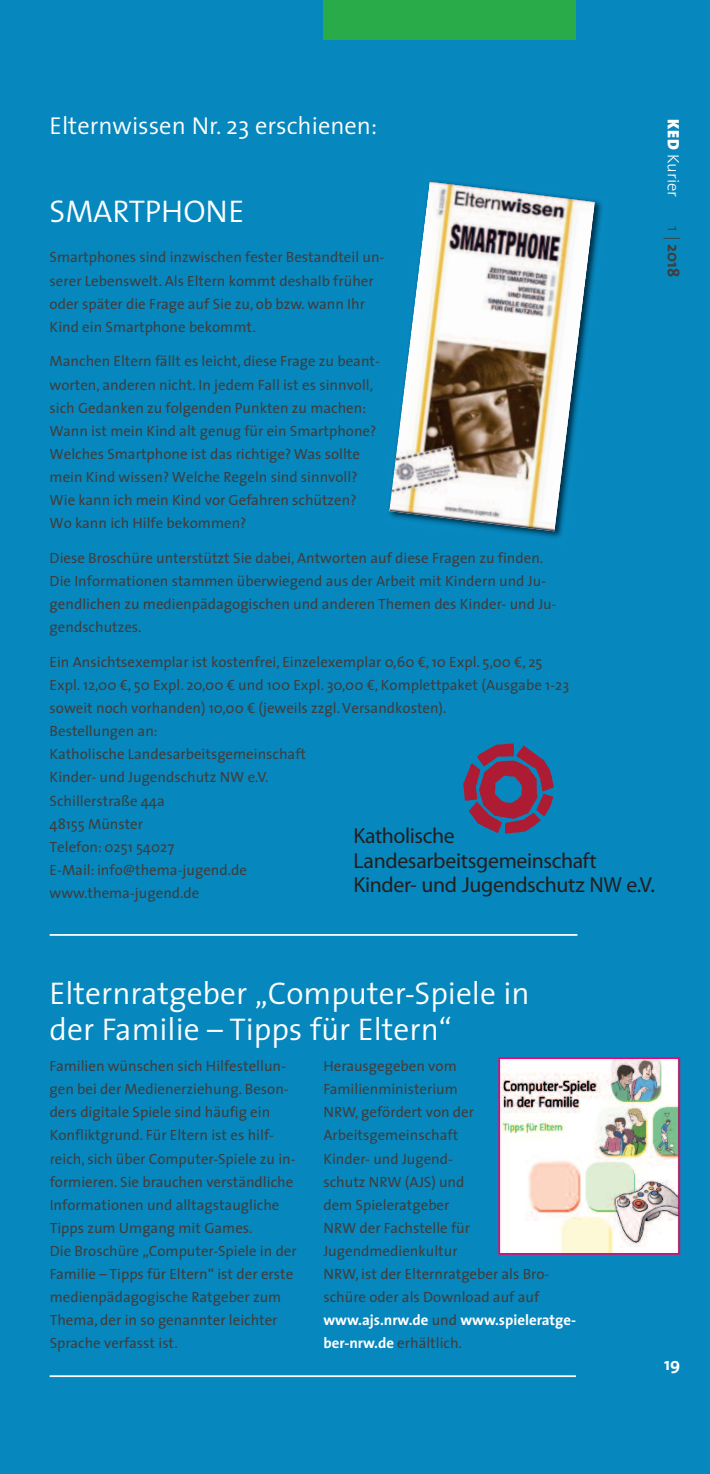
<style>
.page{position:relative;width:710px;height:1474px;background:#fff}
.page>*{position:absolute;margin:0;border:0;box-sizing:border-box;transform-origin:0 0}
.t1{font:300 31.5px/35px "The Sans";color:#fff}
.t2{font:300 24.5px "The Sans";color:#fff}
.t3{font:21.7px/24.5px "Myriad Pro";letter-spacing:-.015em;color:#231f20}
.t4{font:700 17.5px "The Sans";color:#fff}
.t5{font:300 16.62px "The Sans";color:#fff}
.t6{font:700 16.62px "The Sans";color:#3e3e3f}
.t7{font:14.88px/23.1px "The Sans";color:#3e3e3f}
.s1{font-weight:900}
.s2{font-weight:300}
.s3{font-weight:700;color:#fff}
</style>
<div class="page">
<div style="left:0;top:0;width:709px;height:1473px;background:#0688be"></div>
<hr style="left:50px;top:1375px;width:525px;height:1px;background:#fff">
<div style="left:323px;top:0;width:252px;height:40px;background:#29ab4a"></div>
<svg style="left:463px;top:743px;width:90px;height:90px"></svg>
<img style="left:430px;top:181px;width:172px;height:356px">
<img style="left:390px;top:182px;width:204px;height:349px">
<img style="left:501px;top:1060px;width:176px;height:191px">
<div style="left:498px;top:1057px;width:182px;height:197px;border:2px solid #ed0372"></div>
<hr style="left:50px;top:934px;width:527px;height:1px;background:#fff">
<h2 class="t2" style="left:50px;top:118px;width:329px">Elternwissen Nr. 23 erschienen:</h2>
<h1 class="t1" style="left:50px;top:198px;width:196px">SMARTPHONE</h1>
<p class="t7" style="left:50px;top:247px;width:336px">Smartphones sind inzwischen fester Bestandteil un&shy;serer Lebenswelt. Als Eltern kommt deshalb früher oder später die Frage auf Sie zu, ob bzw. wann Ihr Kind ein Smartphone bekommt.</p>
<p class="t7" style="left:50px;top:351px;width:332px">Manchen Eltern fällt es leicht, diese Frage zu beant&shy;worten, anderen nicht. In jedem Fall ist es sinnvoll, sich Gedanken zu folgenden Punkten zu machen:<br>Wann ist mein Kind alt genug für ein Smartphone?<br>Welches Smartphone ist das richtige? Was sollte mein Kind wissen? Welche Regeln sind sinnvoll?<br>Wie kann ich mein Kind vor Gefahren schützen?<br>Wo kann ich Hilfe bekommen?</p>
<p class="t7" style="left:50px;top:547px;width:508px">Diese Broschüre unterstützt Sie dabei, Antworten auf diese Fragen zu finden.<br>Die Informationen stammen überwiegend aus der Arbeit mit Kindern und Ju&shy;gendlichen zu medienpädagogischen und anderen Themen des Kinder- und Ju&shy;gendschutzes.</p>
<p class="t7" style="left:50px;top:651px;width:521px">Ein Ansichtsexemplar ist kostenfrei, Einzelexemplar 0,60 €, 10 Expl. 5,00 €, 25<br>Expl. 12,00 €, 50 Expl. 20,00 € und 100 Expl. 30,00 €, Komplettpaket (Ausgabe 1-23 soweit noch vorhanden) 10,00 € (jeweils zzgl.Versandkosten).<br>Bestellungen an:<br>Katholische Landesarbeitsgemeinschaft<br>Kinder- und Jugendschutz NW e.V.<br>Schillerstraße 44a<br>48155 Münster<br>Telefon: 0251 54027<br>E-Mail: info@thema-jugend.de<br>www.thema-jugend.de</p>
<h3 class="t3" style="left:353px;top:825px;width:303px">Katholische<br>Landesarbeitsgemeinschaft<br>Kinder- und Jugendschutz NW e.V.</h3>
<p class="t5" style="left:679px;top:119px;width:80px;rotate:90deg"><span class="s1">KED</span> Kurier</p>
<p class="t6" style="left:679px;top:226px;width:52px;rotate:90deg"><span class="s2">1 |</span> 2018</p>
<h1 class="t1" style="left:50px;top:980px;width:481px">Elternratgeber „Computer-Spiele in der Familie – Tipps für Eltern“</h1>
<p class="t7" style="left:50px;top:1055px;width:248px">Familien wünschen sich Hilfestellun&shy;gen bei der Medienerziehung. Beson&shy;ders digitale Spiele sind häufig ein Konfliktgrund. Für Eltern ist es hilf&shy;reich, sich über Computer-Spiele zu in&shy;formieren. Sie brauchen verständliche Informationen und alltagstaugliche Tipps zum Umgang mit Games.<br>Die Broschüre „Computer-Spiele in der Familie – Tipps für Eltern“ ist der erste medienpädagogische Ratgeber zum Thema, der in so genannter leichter Sprache verfasst ist.</p>
<p class="t7" style="left:323px;top:1055px;width:254px">Herausgegeben vom<br>Familienministerium<br>NRW, gefördert von der<br>Arbeitsgemeinschaft<br>Kinder- und Jugend-<br>schutz NRW (AJS) und<br>dem Spieleratgeber<br>NRW der Fachstelle für<br>Jugendmedienkultur<br>NRW, ist der Elternratgeber als Bro&shy;schüre oder als Download auf auf <span class="s3">www.ajs.nrw.de</span> und <span class="s3">www.spieleratge&shy;ber-nrw.de</span> erhältlich.</p>
<p class="t4" style="left:663px;top:1357px;width:18px">19</p>
</div>
